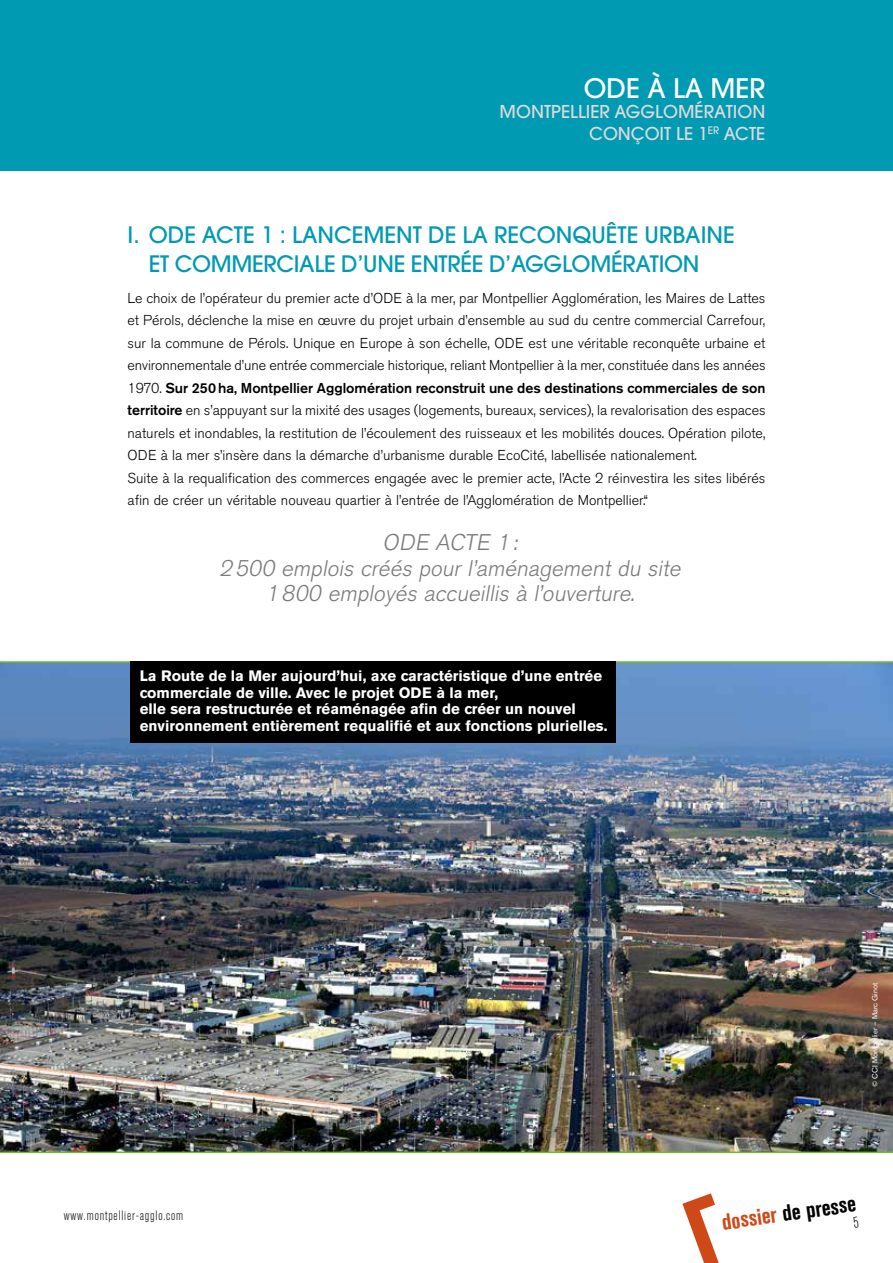
<style>
.page{position:relative;width:893px;height:1263px;background:#fff}
.page>*{position:absolute;margin:0;border:0;box-sizing:border-box;transform-origin:0 0}
.t1{font:500 26.7px "Avant Garde";color:#fff}
.t2{font:italic 300 22.5px/25.5px "Akzidenz Grotesk BE";color:#7c7b7b;text-align:center}
.t3{font:500 22.5px/28.5px "Avant Garde";letter-spacing:-.015em;color:#009ab2}
.t4{font:700 condensed 22.5px "Akzidenz Grotesk BE";color:#000}
.t5{font:500 17.7px/21.6px "Avant Garde";color:#dadada;text-align:right}
.t6{font:700 15px/16.5px "Akzidenz Grotesk BE";color:#fff}
.t7{font:300 14.25px/22.5px "Akzidenz Grotesk BE";color:#000}
.t8{font:300 condensed 13.5px "Akzidenz Grotesk BE";letter-spacing:.06em;color:#000}
.t9{font:7.5px "Akzidenz Grotesk BE";color:#fff}
.s1{font-weight:500}
.s2{color:#ce4917}
</style>
<div class="page">
<img style="left:0;top:661px;width:893px;height:492px">
<div style="left:130px;top:661px;width:486px;height:82px;background:#000"></div>
<div style="left:0;top:0;width:893px;height:170px;background:#009ab2"></div>
<svg style="left:682px;top:1193px;width:37px;height:70px"></svg>
<h1 class="t1" style="left:584px;top:72px;width:183px">ODE À LA MER</h1>
<p class="t5" style="left:500px;top:101px;width:267px">MONTPELLIER AGGLOMÉRATION<br>CONÇOIT LE 1<sup>ER</sup> ACTE</p>
<h2 class="t3" style="left:149px;top:221px;width:587px;text-indent:-21px">I. ODE ACTE 1 : LANCEMENT DE LA RECONQUÊTE URBAINE<br>ET COMMERCIALE D’UNE ENTRÉE D’AGGLOMÉRATION</h2>
<p class="t7" style="left:128px;top:287px;width:640px">Le choix de l’opérateur du premier acte d’ODE à la mer, par Montpellier Agglomération, les Maires de Lattes et Pérols, déclenche la mise en œuvre du projet urbain d’ensemble au sud du centre commercial Carrefour, sur la commune de Pérols. Unique en Europe à son échelle, ODE est une véritable reconquête urbaine et environnementale d’une entrée commerciale historique, reliant Montpellier à la mer, constituée dans les années 1970. <span class="s1">Sur 250ha, Montpellier Agglomération reconstruit une des destinations commerciales de son territoire</span> en s’appuyant sur la mixité des usages (logements, bureaux, services), la revalorisation des espaces naturels et inondables, la restitution de l’écoulement des ruisseaux et les mobilités douces. Opération pilote, ODE à la mer s’insère dans la démarche d’urbanisme durable EcoCité, labellisée nationalement.<br>Suite à la requalification des commerces engagée avec le premier acte, l’Acte 2 réinvestira les sites libérés afin de créer un véritable nouveau quartier à l’entrée de l’Agglomération de Montpellier.“</p>
<h2 class="t2" style="left:219px;top:530px;width:467px">ODE ACTE 1:<br>2500 emplois créés pour l’aménagement du site<br>1800 employés accueillis à l’ouverture.</h2>
<p class="t6" style="left:140px;top:668px;width:469px">La Route de la Mer aujourd’hui, axe caractéristique d’une entrée commerciale de ville. Avec le projet ODE à la mer,<br>elle sera restructurée et réaménagée afin de créer un nouvel environnement entièrement requalifié et aux fonctions plurielles.</p>
<p class="t8" style="left:64px;top:1208px;width:121px">www.montpellier-agglo.com</p>
<p class="t9" style="left:870px;top:1087px;width:106px;rotate:-90deg">© CCI Montpellier – Marc Ginot</p>
<h2 class="t4" style="left:720px;top:1209px;width:137px;rotate:-8deg"><span class="s2">dossier</span> de presse</h2>
</div>
